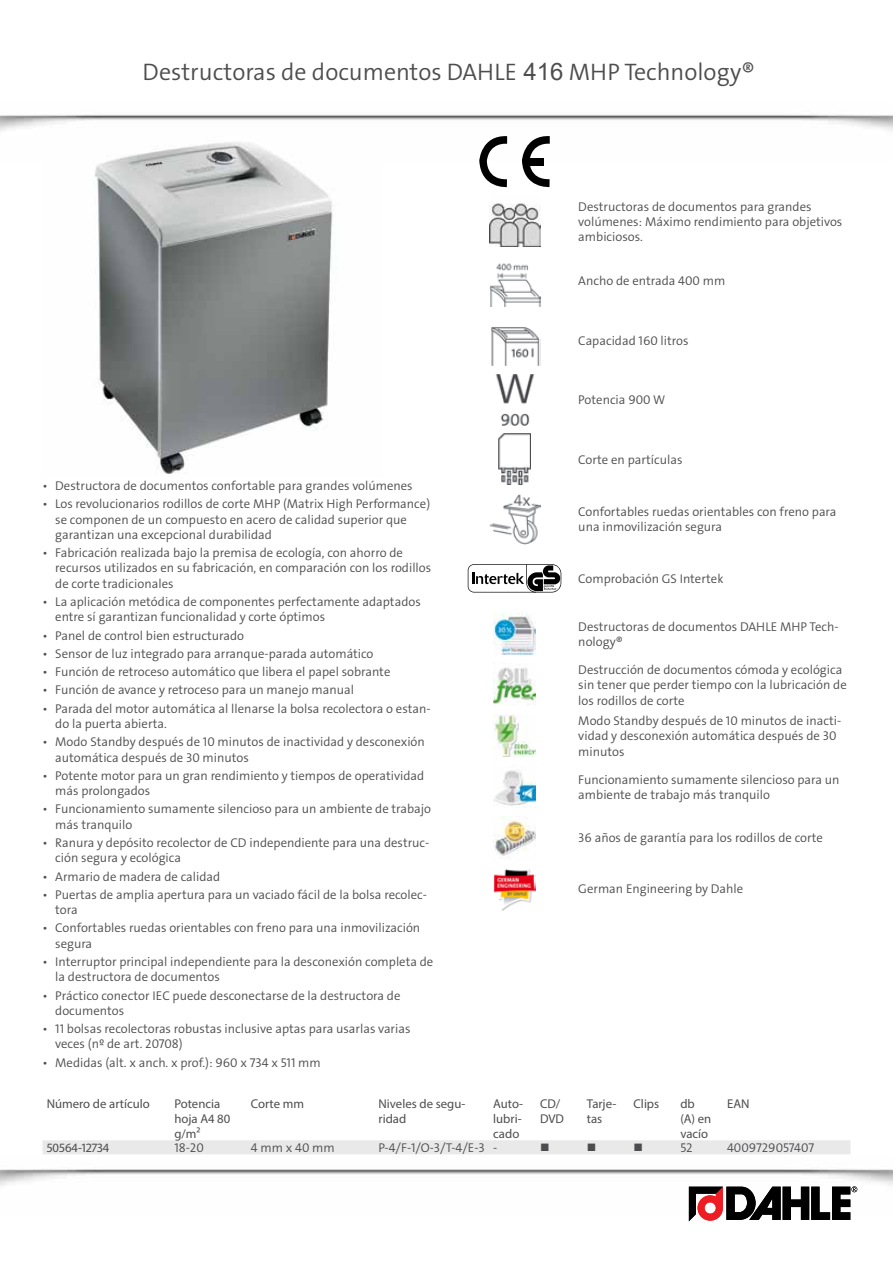
<style>
.page{position:relative;width:893px;height:1263px;background:#fff}
.page>*{position:absolute;margin:0;border:0;box-sizing:border-box;transform-origin:0 0}
.t1{font:300 24px "The Sans Os F";color:#4d4d4f}
.t2{font:300 12.75px/15.3px "The Sans Os F";color:#4d4d4f}
.t3{font:12.75px/15.3px "Myriad Pro";color:#4d4d4f}
.t4{font:12.75px "Wingdings";color:#4d4d4f}
.s1{font-family:"Arial";font-weight:400}
</style>
<div class="page">
<img style="left:0;top:114px;width:893px;height:30px">
<svg style="left:689px;top:1186px;width:168px;height:35px"></svg>
<img style="left:43px;top:136px;width:340px;height:338px">
<svg style="left:479px;top:136px;width:28px;height:51px"></svg>
<svg style="left:522px;top:136px;width:28px;height:51px"></svg>
<img style="left:489px;top:203px;width:51px;height:44px">
<img style="left:489px;top:263px;width:51px;height:43px">
<img style="left:491px;top:327px;width:49px;height:39px">
<img style="left:495px;top:374px;width:40px;height:51px">
<img style="left:499px;top:434px;width:31px;height:51px">
<img style="left:489px;top:494px;width:51px;height:50px">
<svg style="left:468px;top:564px;width:93px;height:28px"></svg>
<img style="left:493px;top:612px;width:43px;height:43px">
<img style="left:493px;top:663px;width:43px;height:43px">
<img style="left:493px;top:714px;width:43px;height:43px">
<img style="left:493px;top:770px;width:43px;height:38px">
<img style="left:493px;top:816px;width:43px;height:43px">
<img style="left:493px;top:869px;width:43px;height:41px">
<div style="left:43px;top:1140px;width:807px;height:14px;background:#e9e9ea"></div>
<h1 class="t1" style="left:143px;top:56px;width:614px">Destructoras de documentos DAHLE <span class="s1">416</span> MHP Technology®</h1>
<p class="t2" style="left:578px;top:199px;width:266px">Destructoras de documentos para grandes volúmenes: Máximo rendimiento para objetivos ambiciosos.</p>
<p class="t2" style="left:578px;top:273px;width:149px">Ancho de entrada 400 mm</p>
<p class="t2" style="left:578px;top:333px;width:112px">Capacidad 160 litros</p>
<p class="t2" style="left:43px;top:478px;width:372px">• Destructora de documentos confortable para grandes volúmenes</p>
<p class="t2" style="left:55px;top:496px;width:376px;text-indent:-13px">• Los revolucionarios rodillos de corte MHP (Matrix High Performance) se componen de un compuesto en acero de calidad superior que garantizan una excepcional durabilidad</p>
<p class="t2" style="left:55px;top:545px;width:377px;text-indent:-13px">• Fabricación realizada bajo la premisa de ecología, con ahorro de recursos utilizados en su fabricación, en comparación con los rodillos de corte tradicionales</p>
<p class="t2" style="left:55px;top:594px;width:367px;text-indent:-13px">• La aplicación metódica de componentes perfectamente adaptados entre sí garantizan funcionalidad y corte óptimos</p>
<p class="t2" style="left:43px;top:628px;width:203px">• Panel de control bien estructurado</p>
<p class="t2" style="left:43px;top:646px;width:332px">• Sensor de luz integrado para arranque-parada automático</p>
<p class="t2" style="left:43px;top:664px;width:349px">• Función de retroceso automático que libera el papel sobrante</p>
<p class="t2" style="left:43px;top:682px;width:313px">• Función de avance y retroceso para un manejo manual</p>
<p class="t2" style="left:55px;top:701px;width:377px;text-indent:-13px">• Parada del motor automática al llenarse la bolsa recolectora o estan&shy;do la puerta abierta.</p>
<p class="t2" style="left:55px;top:734px;width:371px;text-indent:-13px">• Modo Standby después de 10 minutos de inactividad y desconexión automática después de 30 minutos</p>
<p class="t2" style="left:55px;top:768px;width:370px;text-indent:-13px">• Potente motor para un gran rendimiento y tiempos de operatividad más prolongados</p>
<p class="t2" style="left:55px;top:801px;width:377px;text-indent:-13px">• Funcionamiento sumamente silencioso para un ambiente de trabajo más tranquilo</p>
<p class="t2" style="left:55px;top:835px;width:376px;text-indent:-13px">• Ranura y depósito recolector de CD independiente para una destruc&shy;ción segura y ecológica</p>
<p class="t2" style="left:43px;top:869px;width:179px">• Armario de madera de calidad</p>
<p class="t2" style="left:55px;top:887px;width:373px;text-indent:-13px">• Puertas de amplia apertura para un vaciado fácil de la bolsa recolec&shy;tora</p>
<p class="t2" style="left:55px;top:920px;width:367px;text-indent:-13px">• Confortables ruedas orientables con freno para una inmovilización segura</p>
<p class="t2" style="left:55px;top:954px;width:380px;text-indent:-13px">• Interruptor principal independiente para la desconexión completa de la destructora de documentos</p>
<p class="t2" style="left:55px;top:988px;width:347px;text-indent:-13px">• Práctico conector IEC puede desconectarse de la destructora de documentos</p>
<p class="t2" style="left:55px;top:1021px;width:357px;text-indent:-13px">• 11 bolsas recolectoras robustas inclusive aptas para usarlas varias veces (nº de art. 20708)</p>
<p class="t2" style="left:43px;top:1055px;width:280px">• Medidas (alt. x anch. x prof.): 960 x 734 x 511 mm</p>
<p class="t2" style="left:578px;top:393px;width:89px">Potencia 900 W</p>
<p class="t2" style="left:578px;top:452px;width:106px">Corte en partículas</p>
<p class="t2" style="left:578px;top:504px;width:260px">Confortables ruedas orientables con freno para una inmovilización segura</p>
<p class="t2" style="left:578px;top:571px;width:147px">Comprobación GS Intertek</p>
<p class="t2" style="left:578px;top:619px;width:262px">Destructoras de documentos DAHLE MHP Tech&shy;nology®</p>
<p class="t2" style="left:578px;top:662px;width:270px">Destrucción de documentos cómoda y ecológica sin tener que perder tiempo con la lubricación de los rodillos de corte</p>
<p class="t2" style="left:578px;top:713px;width:264px">Modo Standby después de 10 minutos de inacti&shy;vidad y desconexión automática después de 30 minutos</p>
<p class="t2" style="left:578px;top:772px;width:263px">Funcionamiento sumamente silencioso para un ambiente de trabajo más tranquilo</p>
<p class="t2" style="left:578px;top:830px;width:246px">36 años de garantía para los rodillos de corte</p>
<p class="t2" style="left:578px;top:882px;width:166px">German Engineering by Dahle</p>
<p class="t3" style="left:47px;top:1095px;width:105px">Número de artículo</p>
<p class="t3" style="left:174px;top:1095px;width:58px">Potencia hoja A4 80 g/m²</p>
<p class="t3" style="left:251px;top:1095px;width:55px">Corte mm</p>
<p class="t3" style="left:378px;top:1095px;width:88px">Niveles de segu&shy;ridad</p>
<p class="t3" style="left:493px;top:1095px;width:31px;text-align:justify">Auto&shy;lubri&shy;cado</p>
<p class="t3" style="left:540px;top:1095px;width:26px">CD/<br>DVD</p>
<p class="t3" style="left:587px;top:1095px;width:31px">Tarje&shy;tas</p>
<p class="t3" style="left:634px;top:1095px;width:27px">Clips</p>
<p class="t3" style="left:680px;top:1095px;width:32px">db (A) en vacío</p>
<p class="t3" style="left:727px;top:1095px;width:24px">EAN</p>
<p class="t3" style="left:47px;top:1140px;width:64px">50564-12734</p>
<p class="t2" style="left:174px;top:1140px;width:31px">18-20</p>
<p class="t2" style="left:251px;top:1140px;width:85px">4 mm x 40 mm</p>
<p class="t2" style="left:378px;top:1140px;width:120px">P-4/F-1/O-3/T-4/E-3 -</p>
<p class="t4" style="left:540px;top:1141px;width:11px">■</p>
<p class="t4" style="left:587px;top:1141px;width:11px">■</p>
<p class="t4" style="left:634px;top:1141px;width:11px">■</p>
<p class="t2" style="left:680px;top:1140px;width:14px">52</p>
<p class="t2" style="left:727px;top:1140px;width:88px">4009729057407</p>
</div>
